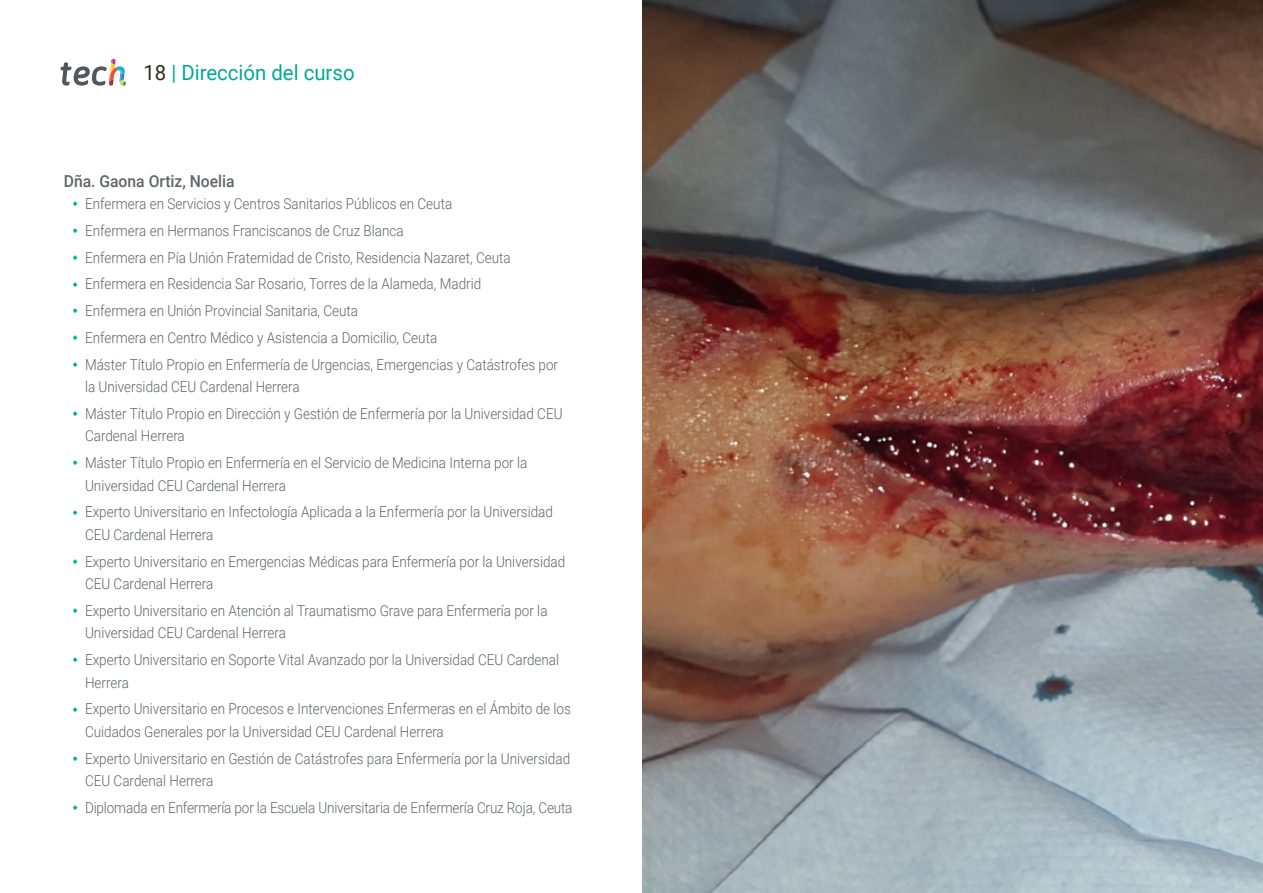
<style>
.page{position:relative;width:1263px;height:893px;background:#fff}
.page>*{position:absolute;margin:0;border:0;box-sizing:border-box;transform-origin:0 0}
.t1{font:21px "Roboto";color:#00a996}
.t2{font:500 16.5px "Roboto";color:#61646a;scale:.95 1}
.t3{font:300 15px/26.7px "Roboto";color:#61646a;scale:.9 1}
.s1{color:#312e20}
</style>
<div class="page">
<img style="left:642px;top:0;width:621px;height:893px">
<svg style="left:61px;top:59px;width:65px;height:27px"></svg>
<h1 class="t1" style="left:144px;top:57px;width:213px"><span class="s1">18</span> | Dirección del curso</h1>
<p class="t2" style="left:64px;top:169px;width:181px">Dña. Gaona Ortiz, Noelia</p>
<p class="t3" style="left:85px;top:190px;width:527px">Enfermera en Servicios y Centros Sanitarios Públicos en Ceuta<br>Enfermera en Hermanos Franciscanos de Cruz Blanca<br>Enfermera en Pía Unión Fraternidad de Cristo, Residencia Nazaret, Ceuta Enfermera en Residencia Sar Rosario, Torres de la Alameda, Madrid<br>Enfermera en Unión Provincial Sanitaria, Ceuta<br>Enfermera en Centro Médico y Asistencia a Domicilio, Ceuta<br>Máster Título Propio en Enfermería de Urgencias, Emergencias y Catástrofes por</p>
<p class="t3" style="left:85px;top:373px;width:532px">la Universidad CEU Cardenal Herrera<br>Máster Título Propio en Dirección y Gestión de Enfermería por la Universidad CEU</p>
<p class="t3" style="left:85px;top:422px;width:493px">Cardenal Herrera<br>Máster Título Propio en Enfermería en el Servicio de Medicina Interna por la</p>
<p class="t3" style="left:85px;top:471px;width:521px">Universidad CEU Cardenal Herrera<br>Experto Universitario en Infectología Aplicada a la Enfermería por la Universidad</p>
<p class="t3" style="left:85px;top:521px;width:535px">CEU Cardenal Herrera<br>Experto Universitario en Emergencias Médicas para Enfermería por la Universidad</p>
<p class="t3" style="left:85px;top:570px;width:515px">CEU Cardenal Herrera<br>Experto Universitario en Atención al Traumatismo Grave para Enfermería por la</p>
<p class="t3" style="left:85px;top:619px;width:528px">Universidad CEU Cardenal Herrera<br>Experto Universitario en Soporte Vital Avanzado por la Universidad CEU Cardenal</p>
<p class="t3" style="left:85px;top:668px;width:541px">Herrera<br>Experto Universitario en Procesos e Intervenciones Enfermeras en el Ámbito de los</p>
<p class="t3" style="left:85px;top:718px;width:540px">Cuidados Generales por la Universidad CEU Cardenal Herrera<br>Experto Universitario en Gestión de Catástrofes para Enfermería por la Universidad</p>
<p class="t3" style="left:85px;top:767px;width:543px">CEU Cardenal Herrera<br>Diplomada en Enfermería por la Escuela Universitaria de Enfermería Cruz Roja, Ceuta</p>
</div>
